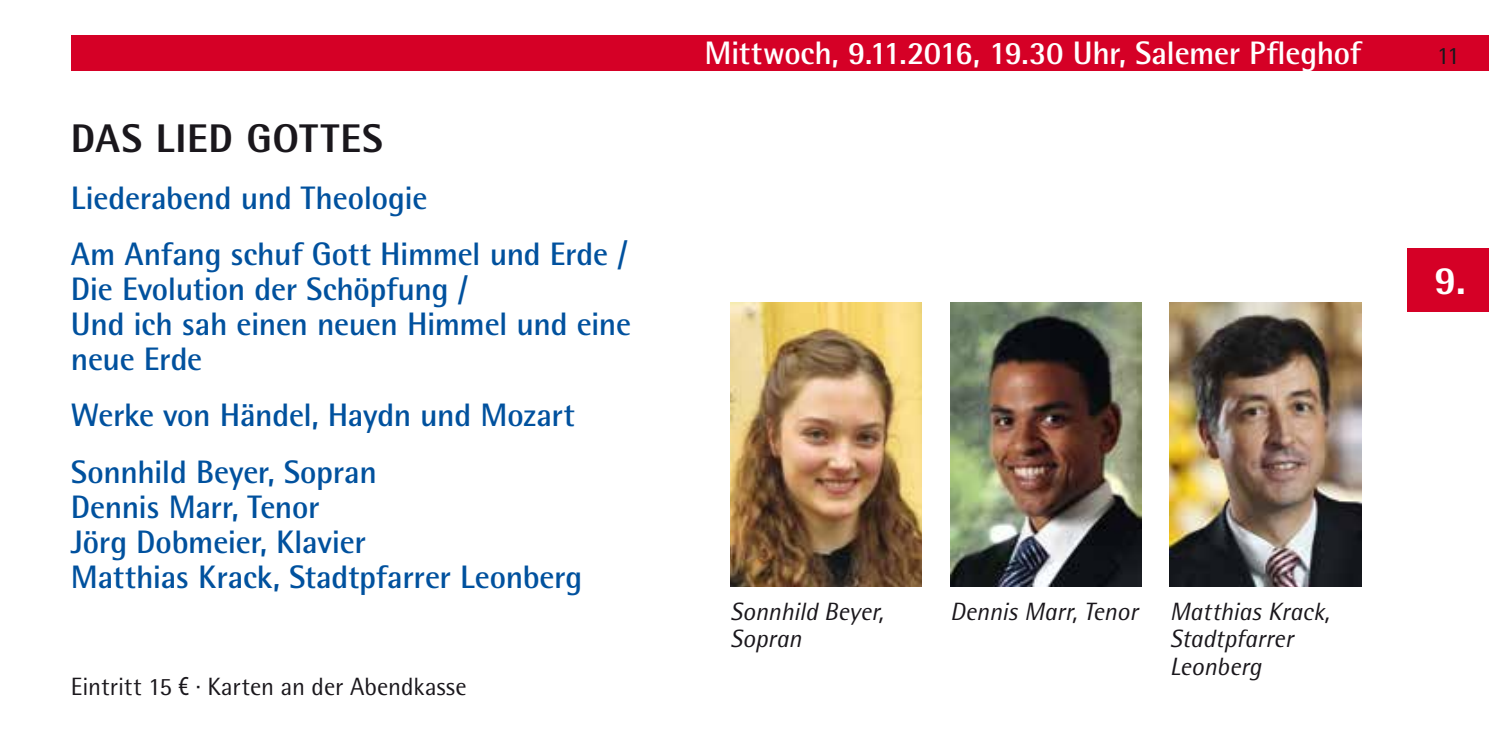
<style>
.page{position:relative;width:1489px;height:745px;background:#fff}
.page>*{position:absolute;margin:0;border:0;box-sizing:border-box;transform-origin:0 0}
.t1{font:800 40px "Rotis Semi Sans";letter-spacing:.02em;color:#1a171c}
.t2{font:800 40px "Rotis Semi Sans";color:#fff}
.t3{font:700 32.5px/35px "Rotis Semi Sans";letter-spacing:-.01em;color:#00519e}
.t4{font:700 32.5px "Rotis Semi Sans";letter-spacing:-.015em;color:#fff}
.t5{font:italic 25px/27.5px "Rotis Semi Sans";color:#1a171c}
.t6{font:25px "Rotis Semi Sans";color:#1a171c}
.s1{font-family:"Myriad Pro";font-stretch:condensed;font-size:27.5px}
</style>
<div class="page">
<div style="left:1407px;top:248px;width:81px;height:64px;background:#d50026"></div>
<div style="left:71px;top:35px;width:1417px;height:36px;background:#d50026"></div>
<img style="left:730px;top:302px;width:191px;height:284px">
<img style="left:950px;top:302px;width:191px;height:284px">
<img style="left:1169px;top:302px;width:192px;height:284px">
<p class="t1" style="left:71px;top:113px;width:313px">DAS LIED GOTTES</p>
<p class="t3" style="left:71px;top:169px;width:558px;line-height:56.2px">Liederabend und Theologie<br>Am Anfang schuf Gott Himmel und Erde /</p>
<p class="t3" style="left:71px;top:271px;width:562px">Die Evolution der Schöpfung /<br>Und ich sah einen neuen Himmel und eine neue Erde</p>
<p class="t3" style="left:71px;top:386px;width:505px;line-height:56.2px">Werke von Händel, Haydn und Mozart<br>Sonnhild Beyer, Sopran</p>
<p class="t3" style="left:71px;top:488px;width:513px">Dennis Marr, Tenor<br>Jörg Dobmeier, Klavier<br>Matthias Krack, Stadtpfarrer Leonberg</p>
<p class="t6" style="left:71px;top:671px;width:397px">Eintritt 15 <span class="s1">€</span> · Karten an der Abendkasse</p>
<p class="t4" style="left:704px;top:33px;width:658px">Mittwoch, 9.11.2016, 19.30 Uhr, Salemer Pfleghof</p>
<p class="t6" style="left:1436px;top:40px;width:24px">11</p>
<p class="t2" style="left:1434px;top:255px;width:33px">9.</p>
<p class="t5" style="left:730px;top:596px;width:155px">Sonnhild Beyer,<br>Sopran</p>
<p class="t5" style="left:950px;top:596px;width:189px">Dennis Marr, Tenor</p>
<p class="t5" style="left:1169px;top:596px;width:161px">Matthias Krack,<br>Stadtpfarrer<br>Leonberg</p>
</div>
